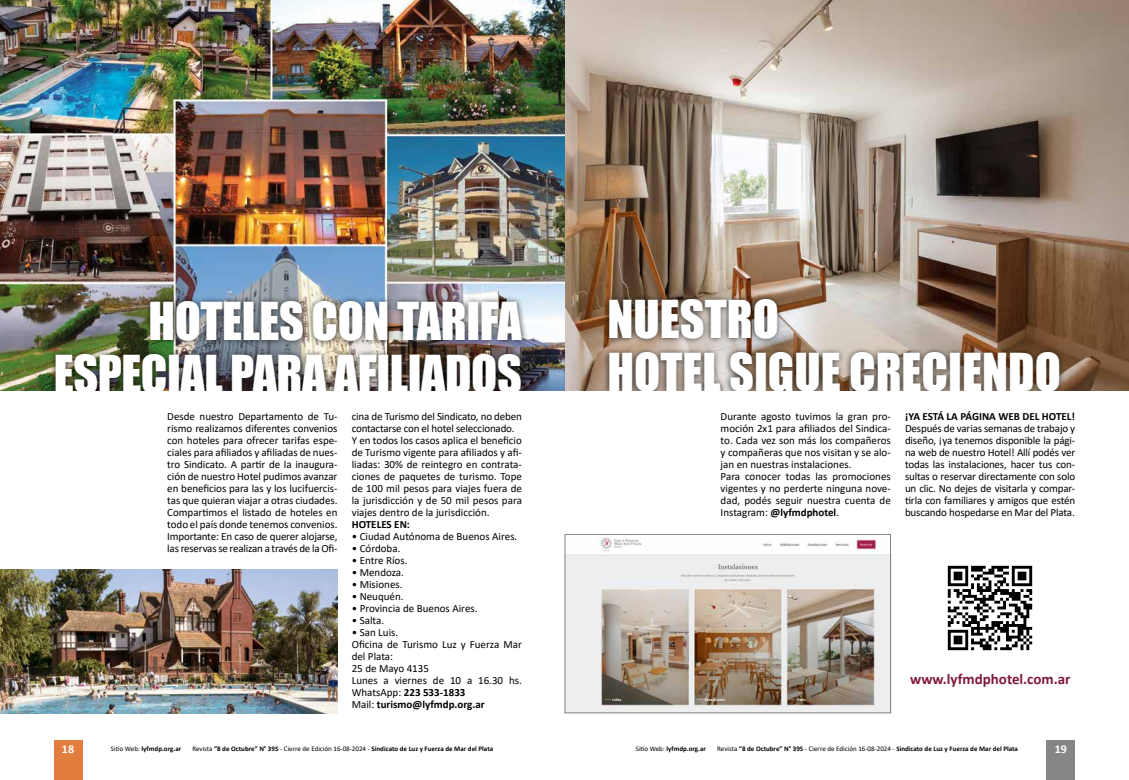
<style>
.page{position:relative;width:1129px;height:780px;background:#fff}
.page>*{position:absolute;margin:0;border:0;box-sizing:border-box;transform-origin:0 0}
.t1{font:48px/53px "Impact";letter-spacing:-.01em;color:#fff}
.t2{font:700 15px "Calibri";color:#801a36}
.t3{font:700 12px "Calibri";color:#fff}
.t4{font:11px/12px "Calibri";color:#000}
.t5{font:700 11px "Calibri";color:#000}
.t6{font:700 7px "Calibri";color:#000}
.s1{font-weight:700}
.s2{font-weight:400}
</style>
<div class="page">
<img style="left:564px;top:0;width:564px;height:390px">
<div style="left:602px;top:293px;width:463px;height:104px;background:#000;opacity:.75"></div>
<div style="left:1046px;top:740px;width:28px;height:40px;background:#868687"></div>
<div style="left:54px;top:740px;width:28px;height:40px;background:#e27d3e"></div>
<img style="left:0;top:0;width:564px;height:390px">
<div style="left:49px;top:295px;width:479px;height:105px;background:#000;opacity:.75"></div>
<div style="left:0;top:390px;width:564px;height:12px;background:#fff"></div>
<div style="left:564px;top:390px;width:564px;height:12px;background:#fff"></div>
<img style="left:566px;top:537px;width:322px;height:174px">
<div style="left:564px;top:534px;width:326px;height:179px;border:1px solid #868687"></div>
<img style="left:0;top:570px;width:337px;height:143px">
<img style="left:947px;top:565px;width:86px;height:86px">
<h1 class="t1" style="left:54px;top:293px;width:469px;text-align:right">HOTELES CON TARIFA<br>ESPECIAL PARA AFILIADOS</h1>
<p class="t4" style="left:167px;top:410px;width:172px;text-align:justify">Desde nuestro Departamento de Tu&shy;rismo realizamos diferentes convenios con hoteles para ofrecer tarifas espe&shy;ciales para afiliados y afiliadas de nues&shy;tro Sindicato. A partir de la inaugura&shy;ción de nuestro Hotel pudimos avanzar en beneficios para las y los lucifuercis&shy;tas que quieran viajar a otras ciudades.<br>Compartimos el listado de hoteles en todo el país donde tenemos convenios.<br>Importante: En caso de querer alojarse, las reservas se realizan a través de la Ofi-</p>
<p class="t4" style="left:351px;top:410px;width:172px">cina de Turismo del Sindicato, no deben contactarse con el hotel seleccionado.<br>Y en todos los casos aplica el beneficio de Turismo vigente para afiliados y afi&shy;liadas: 30% de reintegro en contrata&shy;ciones de paquetes de turismo. Tope de 100 mil pesos para viajes fuera de la jurisdicción y de 50 mil pesos para viajes dentro de la jurisdicción.</p>
<p class="t5" style="left:351px;top:517px;width:60px">HOTELES EN:</p>
<p class="t4" style="left:351px;top:530px;width:167px">• Ciudad Autónoma de Buenos Aires.</p>
<p class="t4" style="left:351px;top:542px;width:50px">• Córdoba.</p>
<p class="t4" style="left:351px;top:554px;width:57px">• Entre Ríos.</p>
<p class="t4" style="left:351px;top:566px;width:54px">• Mendoza.</p>
<p class="t4" style="left:351px;top:578px;width:52px">• Misiones.</p>
<p class="t4" style="left:351px;top:590px;width:53px">• Neuquén.</p>
<p class="t4" style="left:351px;top:602px;width:127px">• Provincia de Buenos Aires.</p>
<p class="t4" style="left:351px;top:614px;width:34px">• Salta.</p>
<p class="t4" style="left:351px;top:626px;width:172px">• San Luis.<br>Oficina de Turismo Luz y Fuerza Mar del Plata:<br>25 de Mayo 4135<br>Lunes a viernes de 10 a 16.30 hs.<br>WhatsApp: <span class="s1">223 533-1833<br></span>Mail: <span class="s1">turismo@lyfmdp.org.ar</span></p>
<h1 class="t1" style="left:607px;top:291px;width:454px">NUESTRO<br>HOTEL SIGUE CRECIENDO</h1>
<p class="t4" style="left:720px;top:410px;width:172px">Durante agosto tuvimos la gran pro&shy;moción 2x1 para afiliados del Sindica&shy;to. Cada vez son más los compañeros y compañeras que nos visitan y se alo&shy;jan en nuestras instalaciones.<br>Para conocer todas las promociones vigentes y no perderte ninguna nove&shy;dad, podés seguir nuestra cuenta de Instagram: <span class="s1">@lyfmdphotel</span>.</p>
<p class="t5" style="left:904px;top:409px;width:171px">¡YA ESTÁ LA PÁGINA WEB DEL HOTEL!</p>
<p class="t4" style="left:904px;top:422px;width:172px;text-align:justify">Después de varias semanas de trabajo y diseño, ¡ya tenemos disponible la pági&shy;na web de nuestro Hotel! Allí podés ver todas las instalaciones, hacer tus con&shy;sultas o reservar directamente con solo un clic. No dejes de visitarla y compar&shy;tirla con familiares y amigos que estén buscando hospedarse en Mar del Plata.</p>
<h2 class="t2" style="left:909px;top:668px;width:162px">www.lyfmdphotel.com.ar</h2>
<p class="t3" style="left:62px;top:740px;width:14px">18</p>
<p class="t3" style="left:1054px;top:740px;width:14px">19</p>
<p class="t6" style="left:111px;top:743px;width:72px"><span class="s2">Sitio Web:</span> lyfmdp.org.ar</p>
<p class="t6" style="left:192px;top:743px;width:302px"><span class="s2">Revista</span> “8 de Octubre” N° 395 <span class="s2">- Cierre de Edición 16-08-2024 -</span> Sindicato de Luz y Fuerza de Mar del Plata</p>
<p class="t6" style="left:635px;top:743px;width:72px"><span class="s2">Sitio Web:</span> lyfmdp.org.ar</p>
<p class="t6" style="left:717px;top:743px;width:302px"><span class="s2">Revista</span> “8 de Octubre” N° 395 <span class="s2">- Cierre de Edición 16-08-2024 -</span> Sindicato de Luz y Fuerza de Mar del Plata</p>
</div>
